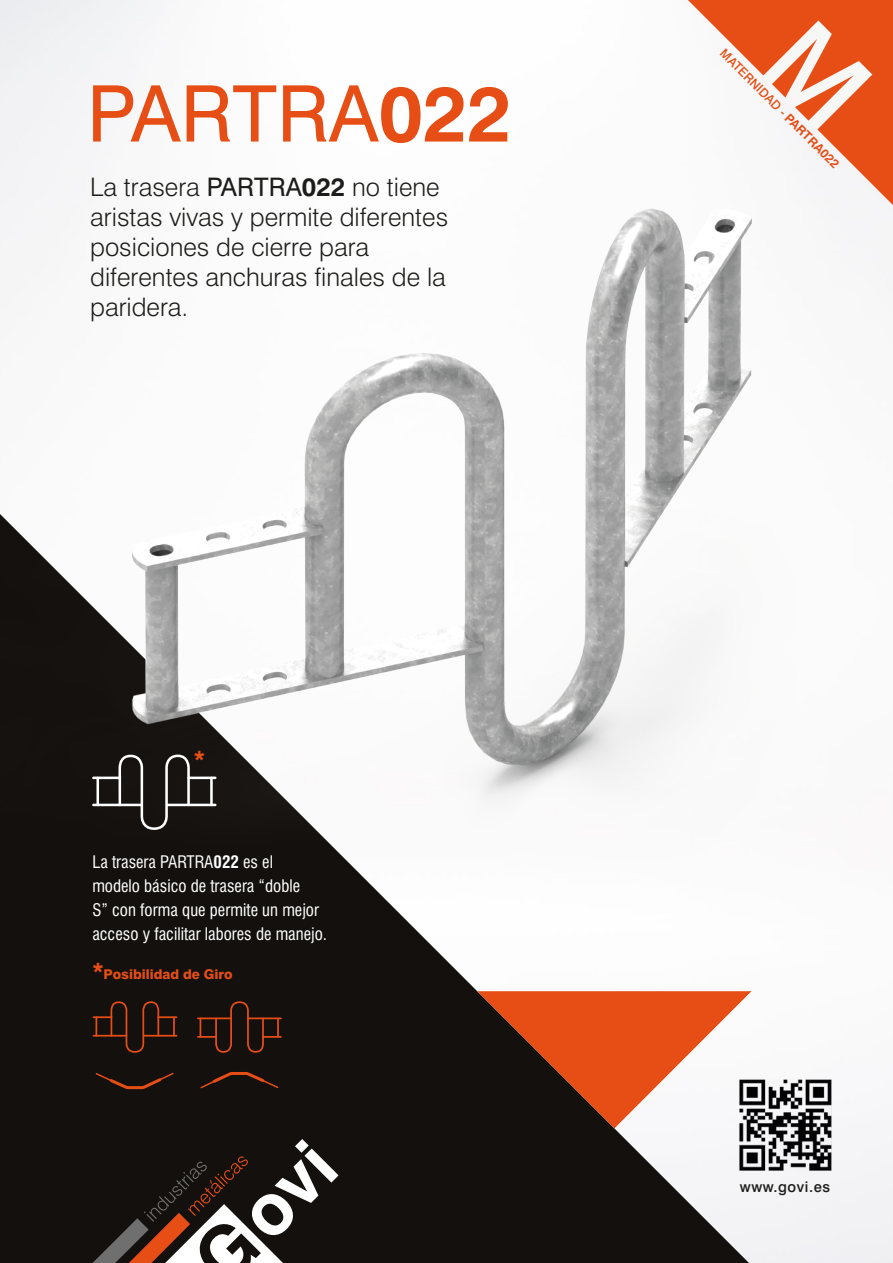
<style>
.page{position:relative;width:893px;height:1263px;background:#fff}
.page>*{position:absolute;margin:0;border:0;box-sizing:border-box;transform-origin:0 0}
.t1{font:78.15px "Swiss 721 BT";color:#e64e16}
.t2{font:300 25.5px/30px "Swiss 721 BT";color:#1d1d1b}
.t3{font:800 22.5px "Swiss 721 BT";color:#e64e16}
.t4{font:condensed 16.95px/24px "Swiss 721 BT";color:#fff}
.t5{font:500 14.7px "Swiss 721 BT";letter-spacing:.04em;color:#1d1d1b}
.t6{font:800 13.5px "Swiss 721 BT";color:#e64e16}
.t7{font:500 12.45px "Swiss 721 BT";color:#e64e16}
.s1{font-weight:700}
.s2{font-weight:400}
.s3{font-size:22.5px}
</style>
<div class="page">
<img style="left:0;top:0;width:893px;height:1263px">
<svg style="left:0;top:867px;width:749px;height:396px;fill:#13100d"></svg>
<svg style="left:85px;top:1139px;width:254px;height:124px;background:#413834"></svg>
<img style="left:0;top:138px;width:893px;height:729px">
<hr style="left:189px;top:776px;width:26px;height:3px;background:#fff">
<hr style="left:167px;top:804px;width:48px;height:2px;background:#fff">
<hr style="left:210px;top:778px;width:3px;height:27px;background:#fff">
<svg style="left:91px;top:753px;width:100px;height:78px;background:#34312e"></svg>
<svg style="left:92px;top:1000px;width:85px;height:53px;background:#2d170e"></svg>
<svg style="left:198px;top:1000px;width:85px;height:53px;background:#2d170e"></svg>
<svg style="left:94px;top:1071px;width:81px;height:20px;background:#2d170e"></svg>
<svg style="left:199px;top:1070px;width:81px;height:20px;background:#2d170e"></svg>
<svg style="left:477px;top:991px;width:274px;height:137px"></svg>
<img style="left:740px;top:1079px;width:91px;height:91px">
<svg style="left:688px;top:0;width:205px;height:205px"></svg>
<h1 class="t1" style="left:87px;top:66px;width:426px">PARTRA<span class="s1">022</span></h1>
<p class="t2" style="left:90px;top:172px;width:359px">La trasera <span class="s2">PARTRA</span><span class="s1">022</span> no tiene aristas vivas y permite diferentes posiciones de cierre para diferentes anchuras finales de la paridera.</p>
<p class="t3" style="left:194px;top:745px;width:13px">*</p>
<p class="t4" style="left:92px;top:849px;width:236px">La trasera PARTRA<span class="s1">022</span> es el<br>modelo básico de trasera “doble<br>S” con forma que permite un mejor acceso y facilitar labores de manejo.</p>
<p class="t6" style="left:92px;top:966px;width:142px"><span class="s3">*</span>Posibilidad de Giro</p>
<p class="t7" style="left:728px;top:46px;width:164px;rotate:45deg">MATERNIDAD - <span class="s1">PARTRA022</span></p>
<p class="t5" style="left:740px;top:1177px;width:92px">www.govi.es</p>
</div>
